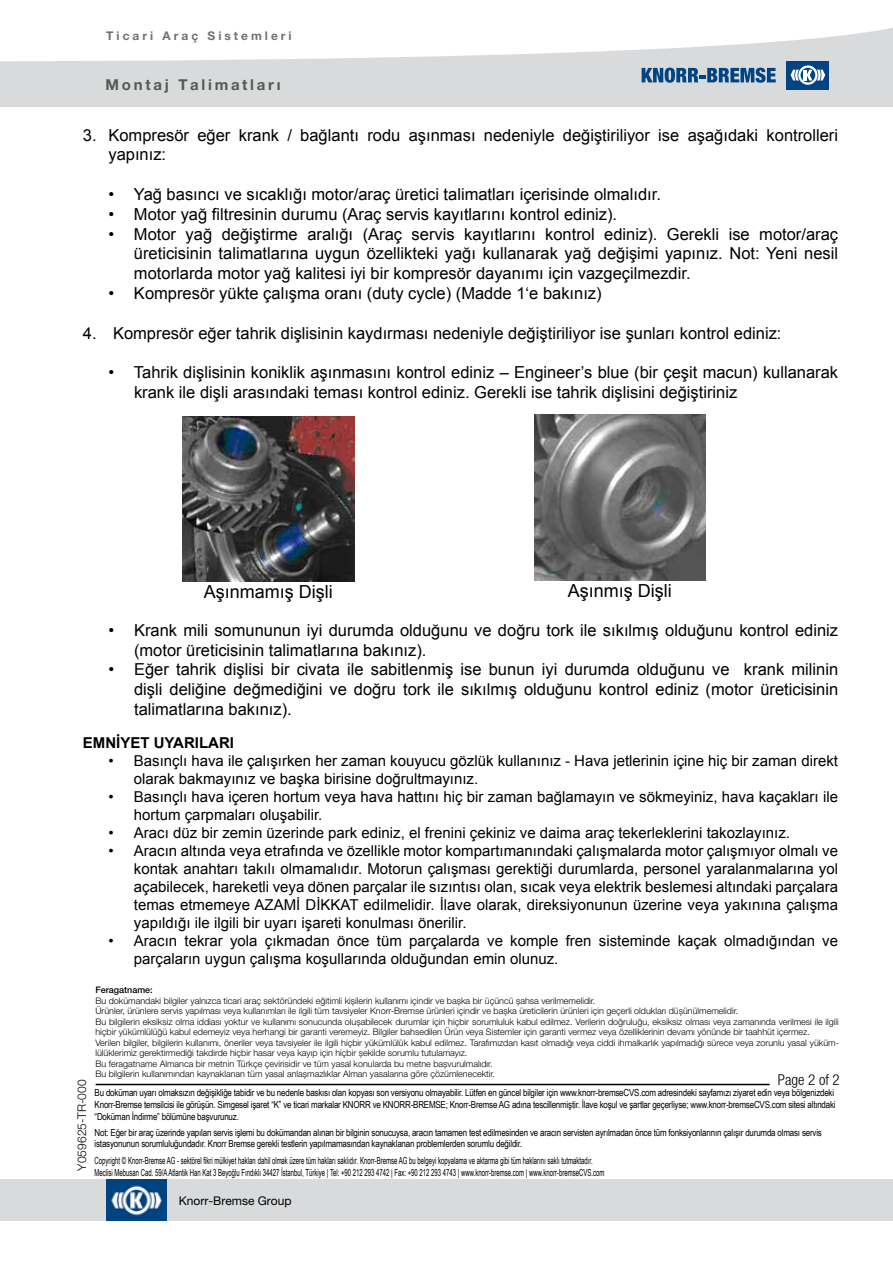
<style>
.page{position:relative;width:893px;height:1263px;background:#fff}
.page>*{position:absolute;margin:0;border:0;box-sizing:border-box;transform-origin:0 0}
.t1{font:18px "Arial";color:#000}
.t2{font:16.5px/19.8px "Arial";color:#000}
.t3{font:15px/18px "Arial";color:#000}
.t4{font:700 15px "Helvetica Neue LT Pro";letter-spacing:.18em;color:#535c54}
.t5{font:700 15px "Arial";color:#000}
.t6{font:300 condensed 15px "Helvetica Neue LT Pro";color:#000}
.t7{font:700 12px "Helvetica Neue LT Pro";letter-spacing:.25em;color:#707172}
.t8{font:12px "Helvetica Neue LT Pro";color:#000}
.t9{font:300 12px "Helvetica Neue LT Pro";color:#000}
.t10{font:9.75px/11.7px "Arial Narrow";letter-spacing:-.02em;color:#000}
.t11{font:9.75px/12px "Arial Narrow";color:#000;scale:.75 1}
.t12{font:300 9px/10.5px "Helvetica Neue LT Pro";color:#000}
.t13{font:500 9px "Helvetica Neue LT Pro";color:#000}
</style>
<div class="page">
<div style="left:0;top:9px;width:893px;height:98px;background:#d9dadb"></div>
<svg style="left:642px;top:68px;width:134px;height:15px"></svg>
<div style="left:787px;top:61px;width:42px;height:29px;background:#004481"></div>
<svg style="left:790px;top:65px;width:35px;height:20px"></svg>
<svg style="left:0;top:9px;width:893px;height:54px;fill:#fff"></svg>
<div style="left:0;top:1179px;width:893px;height:41px;background:#d9dadb"></div>
<img style="left:106px;top:1179px;width:61px;height:41px">
<hr style="left:96px;top:1084px;width:674px;height:1px;background:#000">
<img style="left:183px;top:416px;width:171px;height:165px">
<img style="left:534px;top:415px;width:171px;height:165px">
<p class="t7" style="left:106px;top:28px;width:187px">Ticari Araç Sistemleri</p>
<p class="t4" style="left:106px;top:76px;width:176px">Montaj Talimatları</p>
<p class="t2" style="left:108px;top:125px;width:731px;text-indent:-26px">3. Kompresör eğer krank / bağlantı rodu aşınması nedeniyle değiştiriliyor ise aşağıdaki kontrolleri yapınız:</p>
<p class="t2" style="left:108px;top:185px;width:554px">• Yağ basıncı ve sıcaklığı motor/araç üretici talimatları içerisinde olmalıdır.</p>
<p class="t2" style="left:108px;top:204px;width:510px">• Motor yağ filtresinin durumu (Araç servis kayıtlarını kontrol ediniz).</p>
<p class="t2" style="left:134px;top:224px;width:706px;text-align:justify;text-indent:-26px">• Motor yağ değiştirme aralığı (Araç servis kayıtlarını kontrol ediniz). Gerekli ise motor/araç üreticisinin talimatlarına uygun özellikteki yağı kullanarak yağ değişimi yapınız. Not: Yeni nesil motorlarda motor yağ kalitesi iyi bir kompresör dayanımı için vazgeçilmezdir.</p>
<p class="t2" style="left:108px;top:284px;width:495px">• Kompresör yükte çalışma oranı (duty cycle) (Madde 1‘e bakınız)</p>
<p class="t2" style="left:83px;top:323px;width:700px">4. Kompresör eğer tahrik dişlisinin kaydırması nedeniyle değiştiriliyor ise şunları kontrol ediniz:</p>
<p class="t2" style="left:134px;top:363px;width:706px;text-indent:-26px">• Tahrik dişlisinin koniklik aşınmasını kontrol ediniz – Engineer’s blue (bir çeşit macun) kullanarak krank ile dişli arasındaki teması kontrol ediniz. Gerekli ise tahrik dişlisini değiştiriniz</p>
<p class="t1" style="left:204px;top:580px;width:131px">Aşınmamış Dişli</p>
<p class="t1" style="left:568px;top:579px;width:106px">Aşınmış Dişli</p>
<p class="t2" style="left:134px;top:620px;width:706px;text-indent:-26px">• Krank mili somununun iyi durumda olduğunu ve doğru tork ile sıkılmış olduğunu kontrol ediniz (motor üreticisinin talimatlarına bakınız).</p>
<p class="t2" style="left:134px;top:660px;width:706px;text-align:justify;text-indent:-26px">• Eğer tahrik dişlisi bir civata ile sabitlenmiş ise bunun iyi durumda olduğunu ve krank milinin dişli deliğine değmediğini ve doğru tork ile sıkılmış olduğunu kontrol ediniz (motor üreticisinin talimatlarına bakınız).</p>
<p class="t5" style="left:83px;top:733px;width:153px">EMNİYET UYARILARI</p>
<p class="t3" style="left:134px;top:752px;width:706px;text-indent:-25px">• Basınçlı hava ile çalışırken her zaman kouyucu gözlük kullanınız - Hava jetlerinin içine hiç bir zaman direkt olarak bakmayınız ve başka birisine doğrultmayınız.</p>
<p class="t3" style="left:134px;top:788px;width:706px;text-indent:-26px">• Basınçlı hava içeren hortum veya hava hattını hiç bir zaman bağlamayın ve sökmeyiniz, hava kaçakları ile hortum çarpmaları oluşabilir.</p>
<p class="t3" style="left:108px;top:824px;width:683px">• Aracı düz bir zemin üzerinde park ediniz, el frenini çekiniz ve daima araç tekerleklerini takozlayınız.</p>
<p class="t3" style="left:134px;top:842px;width:706px;text-align:justify;text-indent:-25px">• Aracın altında veya etrafında ve özellikle motor kompartımanındaki çalışmalarda motor çalışmıyor olmalı ve kontak anahtarı takılı olmamalıdır. Motorun çalışması gerektiği durumlarda, personel yaralanmalarına yol açabilecek, hareketli veya dönen parçalar ile sızıntısı olan, sıcak veya elektrik beslemesi altındaki parçalara temas etmemeye AZAMİ DİKKAT edilmelidir. İlave olarak, direksiyonunun üzerine veya yakınına çalışma yapıldığı ile ilgili bir uyarı işareti konulması önerilir.</p>
<p class="t3" style="left:134px;top:932px;width:706px;text-indent:-26px">• Aracın tekrar yola çıkmadan önce tüm parçalarda ve komple fren sisteminde kaçak olmadığından ve parçaların uygun çalışma koşullarında olduğundan emin olunuz.</p>
<p class="t13" style="left:95px;top:984px;width:59px">Feragatname:</p>
<p class="t12" style="left:95px;top:995px;width:745px">Bu dokümandaki bilgiler yalnızca ticari araç sektöründeki eğitimli kişilerin kullanımı içindir ve başka bir üçüncü şahsa verilmemelidir.<br>Ürünler, ürünlere servis yapılması veya kullanımları ile ilgili tüm tavsiyeler Knorr-Bremse ürünleri içindir ve başka üreticilerin ürünleri için geçerli oldukları düşünülmemelidir.<br>Bu bilgilerin eksiksiz olma iddiası yoktur ve kullanımı sonucunda oluşabilecek durumlar için hiçbir sorumluluk kabul edilmez. Verilerin doğruluğu, eksiksiz olması veya zamanında verilmesi ile ilgili hiçbir yükümlülüğü kabul edemeyiz veya herhangi bir garanti veremeyiz. Bilgiler bahsedilen Ürün veya Sistemler için garanti vermez veya özelliklerinin devamı yönünde bir taahhüt içermez.<br>Verilen bilgiler, bilgilerin kullanımı, öneriler veya tavsiyeler ile ilgili hiçbir yükümlülük kabul edilmez. Tarafımızdan kasıt olmadığı veya ciddi ihmalkarlık yapılmadığı sürece veya zorunlu yasal yüküm&shy;lülüklerimiz gerektirmediği takdirde hiçbir hasar veya kayıp için hiçbir şekilde sorumlu tutulamayız.<br>Bu feragatname Almanca bir metnin Türkçe çevirisidir ve tüm yasal konularda bu metne başvurulmalıdır.<br>Bu bilgilerin kullanımından kaynaklanan tüm yasal anlaşmazlıklar Alman yasalarına göre çözümlenecektir.</p>
<p class="t9" style="left:75px;top:1170px;width:92px;rotate:-90deg">Y059625-TR-000</p>
<p class="t6" style="left:778px;top:1071px;width:63px">Page 2 of 2</p>
<p class="t10" style="left:95px;top:1087px;width:743px">Bu doküman uyarı olmaksızın değişikliğe tabidir ve bu nedenle baskısı olan kopyası son versiyonu olmayabilir. Lütfen en güncel bilgiler için www.knorr-bremseCVS.com adresindeki sayfamızı ziyaret edin veya bölgenizdeki<br>Knorr-Bremse temsilcisi ile görüşün. Simgesel işaret “K” ve ticari markalar KNORR ve KNORR-BREMSE; Knorr-Bremse AG adına tescillenmiştir. İlave koşul ve şartlar geçerliyse; www.knorr-bremseCVS.com sitesi altındaki “Doküman İndirme” bölümüne başvurunuz.</p>
<p class="t10" style="left:95px;top:1126px;width:729px">Not: Eğer bir araç üzerinde yapılan servis işlemi bu dokümandan alınan bir bilginin sonucuysa, aracın tamamen test edilmesinden ve aracın servisten ayrılmadan önce tüm fonksiyonlarının çalışır durumda olması servis istasyonunun sorumluluğundadır. Knorr Bremse gerekli testlerin yapılmamasından kaynaklanan problemlerden sorumlu değildir.</p>
<p class="t11" style="left:95px;top:1154px;width:681px">Copyright © Knorr-Bremse AG - sektörel fikri mülkiyet hakları dahil olmak üzere tüm hakları saklıdır. Knorr-Bremse AG bu belgeyi kopyalama ve aktarma gibi tüm haklarını saklı tutmaktadır.<br>Meclisi Mebusan Cad. 59/A Atlantik Han Kat 3 Beyoğlu Fındıklı 34427 İstanbul, Türkiye | Tel: +90 212 293 4742 | Fax: +90 212 293 4743 | www.knorr-bremse.com | www.knorr-bremseCVS.com</p>
<p class="t8" style="left:179px;top:1193px;width:114px">Knorr-Bremse Group</p>
</div>
